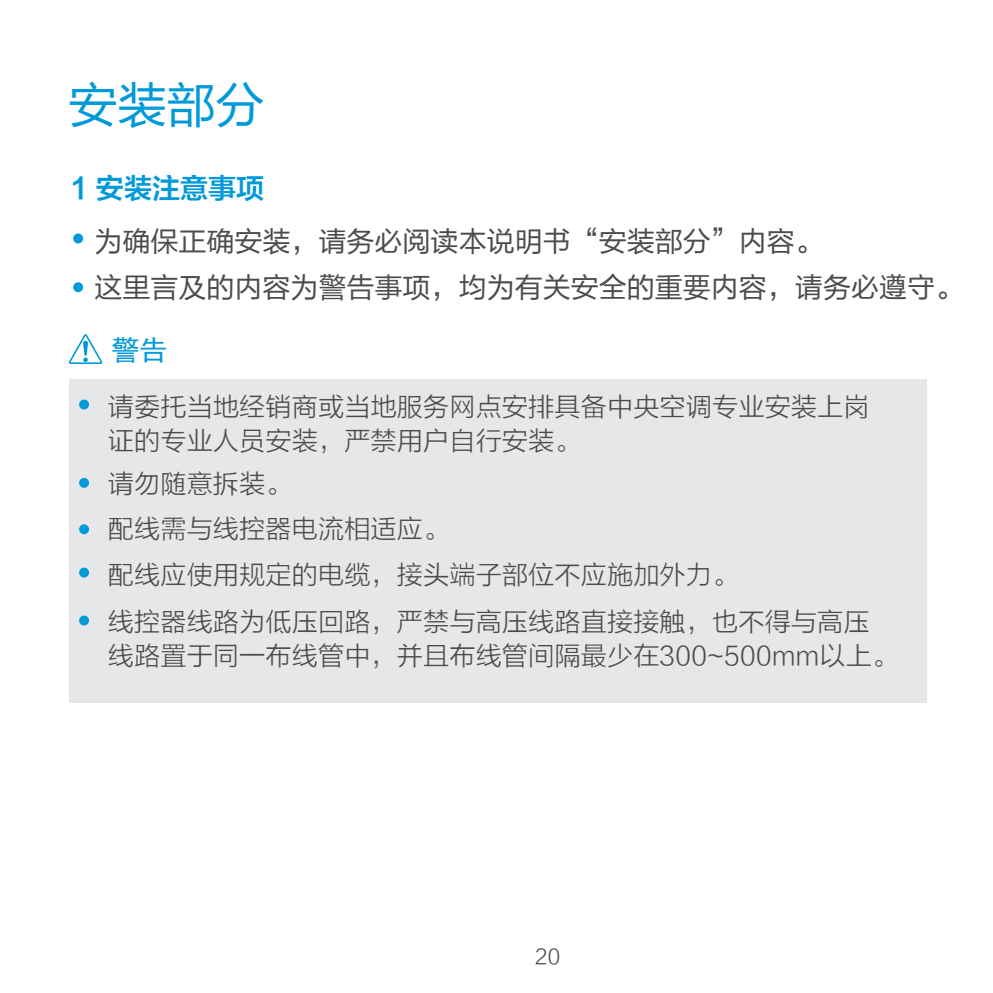
<style>
.page{position:relative;width:993px;height:993px;background:#fff}
.page>*{position:absolute;margin:0;border:0;box-sizing:border-box;transform-origin:0 0}
.t1{font:49px "FZLTHK GBK1 0";color:#0099da}
.t2{font:28px "FZLTHK GBK1 0";color:#4b4c4d}
.t3{font:28px "FZLTZCHK GBK1 0";color:#0099da}
.t4{font:28px "Sim Hei";color:#0099da}
.t5{font:26.25px/45.1px "FZLTXHK";color:#4b4c4d}
.t6{font:21px "FZLTXHK";color:#4b4c4d}
</style>
<div class="page">
<div style="left:69px;top:379px;width:857px;height:323px;background:#e6e7e9"></div>
<div style="left:79px;top:399px;width:10px;height:10px;background:#0099da;border-radius:50%"></div>
<div style="left:79px;top:477px;width:10px;height:10px;background:#0099da;border-radius:50%"></div>
<div style="left:79px;top:524px;width:10px;height:10px;background:#0099da;border-radius:50%"></div>
<div style="left:73px;top:233px;width:10px;height:10px;background:#0099da;border-radius:50%"></div>
<div style="left:73px;top:282px;width:10px;height:10px;background:#0099da;border-radius:50%"></div>
<div style="left:79px;top:567px;width:10px;height:10px;background:#0099da;border-radius:50%"></div>
<div style="left:79px;top:615px;width:10px;height:10px;background:#0099da;border-radius:50%"></div>
<svg style="left:69px;top:334px;width:33px;height:30px"></svg>
<h1 class="t1" style="left:68px;top:78px;width:197px">安装部分</h1>
<p class="t3" style="left:71px;top:173px;width:194px">1 安装注意事项</p>
<p class="t2" style="left:94px;top:226px;width:729px">为确保正确安装，请务必阅读本说明书“安装部分”内容。</p>
<p class="t2" style="left:94px;top:272px;width:870px">这里言及的内容为警告事项，均为有关安全的重要内容，请务必遵守。</p>
<p class="t4" style="left:111px;top:336px;width:57px">警告</p>
<p class="t5" style="left:108px;top:390px;width:763px;line-height:33.6px">请委托当地经销商或当地服务网点安排具备中央空调专业安装上岗证的专业人员安装，严禁用户自行安装。</p>
<p class="t5" style="left:108px;top:462px;width:632px">请勿随意拆装。<br>配线需与线控器电流相适应。<br>配线应使用规定的电缆，接头端子部位不应施加外力。</p>
<p class="t5" style="left:108px;top:605px;width:791px;line-height:33.6px">线控器线路为低压回路，严禁与高压线路直接接触，也不得与高压线路置于同一布线管中，并且布线管间隔最少在300~500mm以上。</p>
<p class="t6" style="left:535px;top:944px;width:27px">20</p>
</div>
